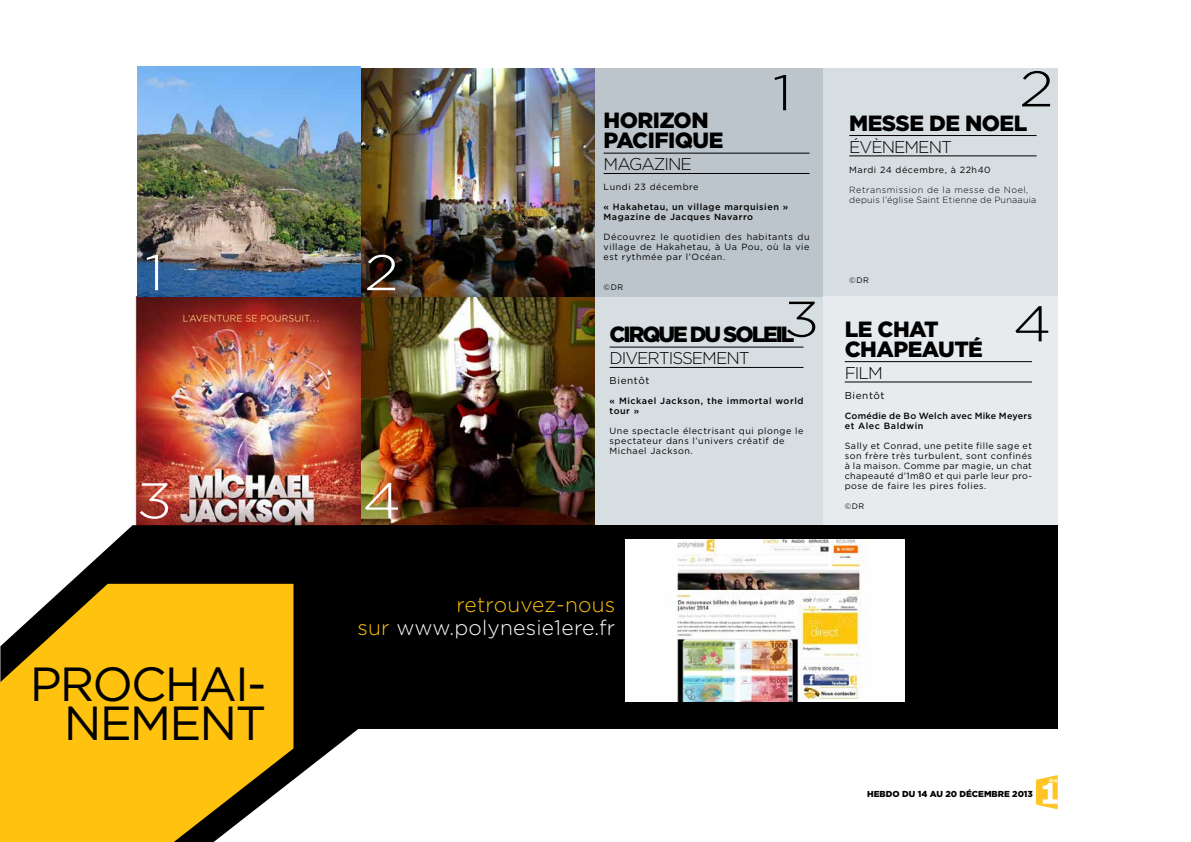
<style>
.page{position:relative;width:1191px;height:842px;background:#fff}
.page>*{position:absolute;margin:0;border:0;box-sizing:border-box;transform-origin:0 0}
.t1{font:300 50px "Gotham";color:#000;scale:1.17 1}
.t2{font:300 50px "Gotham";color:#fff;scale:1.17 1}
.t3{font:47.8px "Gotham";color:#000}
.t4{font:900 22px/20px "Gotham";letter-spacing:-.025em;color:#000}
.t5{font:900 22px "Gotham";letter-spacing:-.095em;color:#000}
.t6{font:300 21px/23px "Gotham";letter-spacing:.01em;color:#fff;text-align:right}
.t7{font:300 17px "Gotham";letter-spacing:-.06em;color:#000}
.t8{font:10px "Gotham";letter-spacing:.06em;color:#000}
.t9{font:9px/10px "Gotham";letter-spacing:.06em;color:#000;text-align:justify}
.t10{font:500 9px/10px "Gotham";letter-spacing:.06em;color:#000}
.t11{font:300 9px/10px "Gotham";letter-spacing:.03em;color:#000}
.t12{font:500 9px/10px "Gotham";letter-spacing:.025em;color:#000}
.t13{font:900 8.7px "Gotham";color:#000}
.t14{font:8px "Gotham";color:#000}
.s1{color:#ffc20e}
</style>
<div class="page">
<img style="left:360px;top:297px;width:235px;height:228px">
<img style="left:360px;top:68px;width:235px;height:229px">
<img style="left:133px;top:297px;width:227px;height:228px">
<img style="left:137px;top:66px;width:223px;height:231px">
<div style="left:595px;top:297px;width:227px;height:228px;background:#d7dee2"></div>
<svg style="left:68px;top:525px;width:290px;height:255px;background:#212120"></svg>
<svg style="left:0;top:584px;width:293px;height:258px;background:#e9b51b"></svg>
<svg style="left:1036px;top:775px;width:21px;height:34px"></svg>
<div style="left:595px;top:68px;width:227px;height:229px;background:#bbc5cb"></div>
<div style="left:822px;top:68px;width:235px;height:229px;background:#d7dee2"></div>
<div style="left:822px;top:297px;width:235px;height:228px;background:#e7ebee"></div>
<div style="left:355px;top:525px;width:702px;height:204px;background:#000"></div>
<img style="left:625px;top:539px;width:279px;height:163px">
<hr style="left:849px;top:135px;width:187px;height:1px;background:#000">
<hr style="left:849px;top:156px;width:187px;height:1px;background:#000">
<hr style="left:603px;top:153px;width:206px;height:1px;background:#000">
<hr style="left:603px;top:173px;width:206px;height:1px;background:#000">
<hr style="left:844px;top:361px;width:188px;height:1px;background:#000">
<hr style="left:844px;top:382px;width:188px;height:1px;background:#000">
<hr style="left:609px;top:347px;width:194px;height:1px;background:#000">
<hr style="left:609px;top:367px;width:194px;height:1px;background:#000">
<h1 class="t2" style="left:145px;top:241px;width:18px">1</h1>
<h1 class="t2" style="left:364px;top:241px;width:31px">2</h1>
<h1 class="t2" style="left:136px;top:469px;width:32px">3</h1>
<h1 class="t2" style="left:362px;top:469px;width:35px">4</h1>
<h1 class="t1" style="left:772px;top:61px;width:18px">1</h1>
<h1 class="t1" style="left:1019px;top:57px;width:31px">2</h1>
<h3 class="t4" style="left:603px;top:110px;width:107px">HORIZON<br>PACIFIQUE</h3>
<h3 class="t7" style="left:603px;top:154px;width:90px">magazine</h3>
<p class="t9" style="left:603px;top:182px;width:96px">Lundi 23 décembre</p>
<p class="t10" style="left:603px;top:202px;width:186px">« Hakahetau, un village marquisien »<br>Magazine de Jacques Navarro</p>
<p class="t9" style="left:603px;top:232px;width:207px">Découvrez le quotidien des habitants du village de Hakahetau, à Ua Pou, où la vie est rythmée par l’Océan.</p>
<p class="t14" style="left:603px;top:282px;width:21px">©DR</p>
<h3 class="t4" style="left:849px;top:113px;width:179px">MESSE DE NOEL</h3>
<h3 class="t7" style="left:849px;top:136px;width:104px">évènement</h3>
<p class="t9" style="left:849px;top:164px;width:143px">Mardi 24 décembre, à 22h40</p>
<p class="t11" style="left:849px;top:184px;width:189px">Retransmission de la messe de Noel, depuis l’église Saint Etienne de Punaauia</p>
<p class="t14" style="left:849px;top:275px;width:21px">©DR</p>
<h1 class="t1" style="left:783px;top:287px;width:32px">3</h1>
<h1 class="t1" style="left:1012px;top:292px;width:35px">4</h1>
<h3 class="t4" style="left:844px;top:319px;width:140px">LE CHAT<br>CHAPEAUTÉ</h3>
<h3 class="t7" style="left:844px;top:362px;width:40px">film</h3>
<p class="t8" style="left:844px;top:389px;width:41px">Bientôt</p>
<p class="t12" style="left:844px;top:411px;width:189px">Comédie de Bo Welch avec M ike Meyers et Alec Baldwin</p>
<p class="t9" style="left:844px;top:440px;width:189px">Sally et Conrad, une petite fille sage et son frère très turbulent, sont confinés à la maison. Comme par magie, un chat chapeauté d’1m80 et qui parle leur pro&shy;pose de faire les pires folies.</p>
<p class="t14" style="left:844px;top:501px;width:21px">©DR</p>
<h1 class="t1" style="left:761px;top:311px;width:32px">3</h1>
<h3 class="t5" style="left:609px;top:319px;width:186px">CIRQUE DU SOLEIL</h3>
<h3 class="t7" style="left:609px;top:348px;width:142px">divertissement</h3>
<p class="t8" style="left:609px;top:374px;width:41px">Bientôt</p>
<p class="t10" style="left:609px;top:396px;width:195px">« M ickael Jackson, the immortal world tour »</p>
<p class="t9" style="left:609px;top:426px;width:195px;text-align:left">U ne spectacle électrisant qui plonge le spectateur dans l’univers créatif de<br>Michael Jackson.</p>
<h2 class="t3" style="left:30px;top:654px;width:136px">procha</h2>
<h2 class="t3" style="left:235px;top:654px;width:33px">i-</h2>
<h2 class="t3" style="left:64px;top:693px;width:167px">nement</h2>
<h3 class="t6" style="left:357px;top:593px;width:259px"><span class="s1">retrouvez-nous<br>sur</span> www.polynesie1ere.fr</h3>
<p class="t13" style="left:867px;top:788px;width:8px">HEBDO</p>
<p class="t13" style="left:902px;top:788px;width:132px">DU 14 AU 20 DÉCEMBRE 2013</p>
</div>
